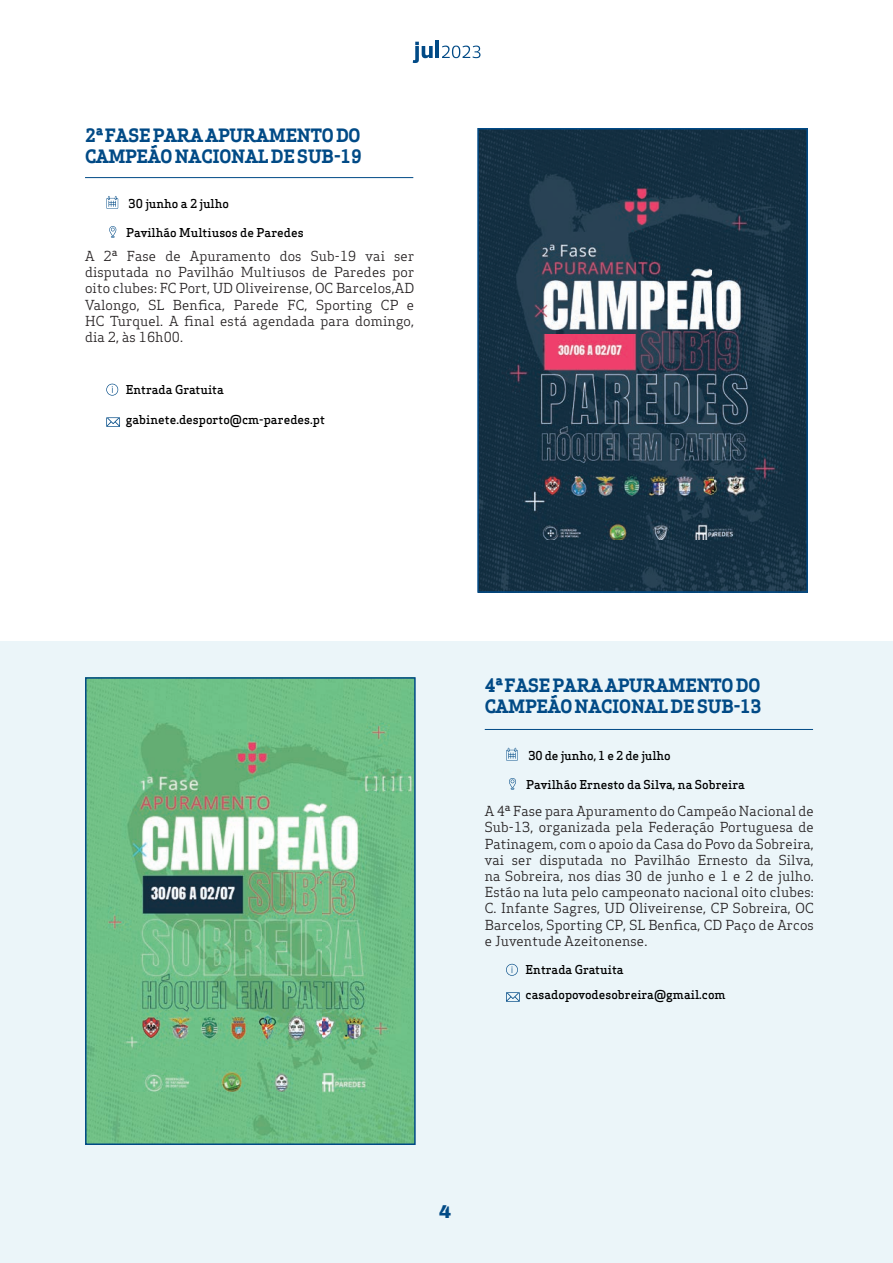
<style>
.page{position:relative;width:893px;height:1263px;background:#fff}
.page>*{position:absolute;margin:0;border:0;box-sizing:border-box;transform-origin:0 0}
.t1{font:700 18px/21.6px "Apex Serif";letter-spacing:-.01em;color:#014a86}
.t2{font:900 18px "Archivo";color:#014a86}
.t3{font:13.5px/16.2px "Apex Serif";letter-spacing:.01em;color:#231f20;text-align:justify}
.t4{font:500 12px/25px "Apex Serif";color:#000}
</style>
<div class="page">
<div style="left:0;top:641px;width:893px;height:622px;background:#ebf5f9"></div>
<hr style="left:85px;top:177px;width:328px;height:1px;background:#014a86">
<svg style="left:106px;top:196px;width:12px;height:13px"></svg>
<svg style="left:109px;top:226px;width:7px;height:12px"></svg>
<svg style="left:106px;top:384px;width:12px;height:12px"></svg>
<svg style="left:106px;top:417px;width:14px;height:10px"></svg>
<img style="left:480px;top:131px;width:325px;height:459px">
<div style="left:477px;top:128px;width:331px;height:465px;border:2px solid #014a86"></div>
<hr style="left:485px;top:729px;width:328px;height:1px;background:#014a86">
<svg style="left:506px;top:748px;width:12px;height:13px"></svg>
<svg style="left:509px;top:778px;width:7px;height:12px"></svg>
<img style="left:88px;top:680px;width:325px;height:462px">
<div style="left:85px;top:677px;width:331px;height:468px;border:2px solid #014a86"></div>
<svg style="left:506px;top:964px;width:12px;height:12px"></svg>
<svg style="left:506px;top:992px;width:14px;height:10px"></svg>
<svg style="left:413px;top:42px;width:67px;height:21px"></svg>
<hr style="left:436px;top:41px;width:3px;height:17px;background:#014a86">
<h1 class="t1" style="left:85px;top:124px;width:278px">2ª FASE PARA APURAMENTO DO<br>CAMPEÃO NACIONAL DE SUB-19</h1>
<p class="t4" style="left:129px;top:191px;width:102px">30 junho a 2 julho</p>
<p class="t4" style="left:126px;top:220px;width:179px">Pavilhão Multiusos de Paredes</p>
<p class="t3" style="left:85px;top:248px;width:331px">A 2ª Fase de Apuramento dos Sub-19 vai ser disputada no Pavilhão Multiusos de Paredes por oito clubes: FC Port, UD Oliveirense, OC Barcelos,AD Valongo, SL Benfica, Parede FC, Sporting CP e HC Turquel. A final está agendada para domingo, dia 2, às 16h00.</p>
<p class="t4" style="left:126px;top:377px;width:100px">Entrada Gratuita</p>
<p class="t4" style="left:126px;top:407px;width:201px">gabinete.desporto@cm-paredes.pt</p>
<h1 class="t1" style="left:485px;top:674px;width:278px">4ª FASE PARA APURAMENTO DO<br>CAMPEÃO NACIONAL DE SUB-13</h1>
<p class="t4" style="left:528px;top:742px;width:144px">30 de junho, 1 e 2 de julho</p>
<p class="t4" style="left:526px;top:772px;width:220px">Pavilhão Ernesto da Silva, na Sobreira</p>
<p class="t3" style="left:485px;top:803px;width:331px">A 4ª Fase para Apuramento do Campeão Nacional de Sub-13, organizada pela Federação Portuguesa de Patinagem, com o apoio da Casa do Povo da Sobreira, vai ser disputada no Pavilhão Ernesto da Silva, na Sobreira, nos dias 30 de junho e 1 e 2 de julho.<br>Estão na luta pelo campeonato nacional oito clubes:<br>C. Infante Sagres, UD Oliveirense, CP Sobreira, OC Barcelos, Sporting CP, SL Benfica, CD Paço de Arcos e Juventude Azeitonense.</p>
<p class="t4" style="left:526px;top:957px;width:202px">Entrada Gratuita casadopovodesobreira@gmail.com</p>
<h1 class="t2" style="left:439px;top:1201px;width:14px">4</h1>
</div>
